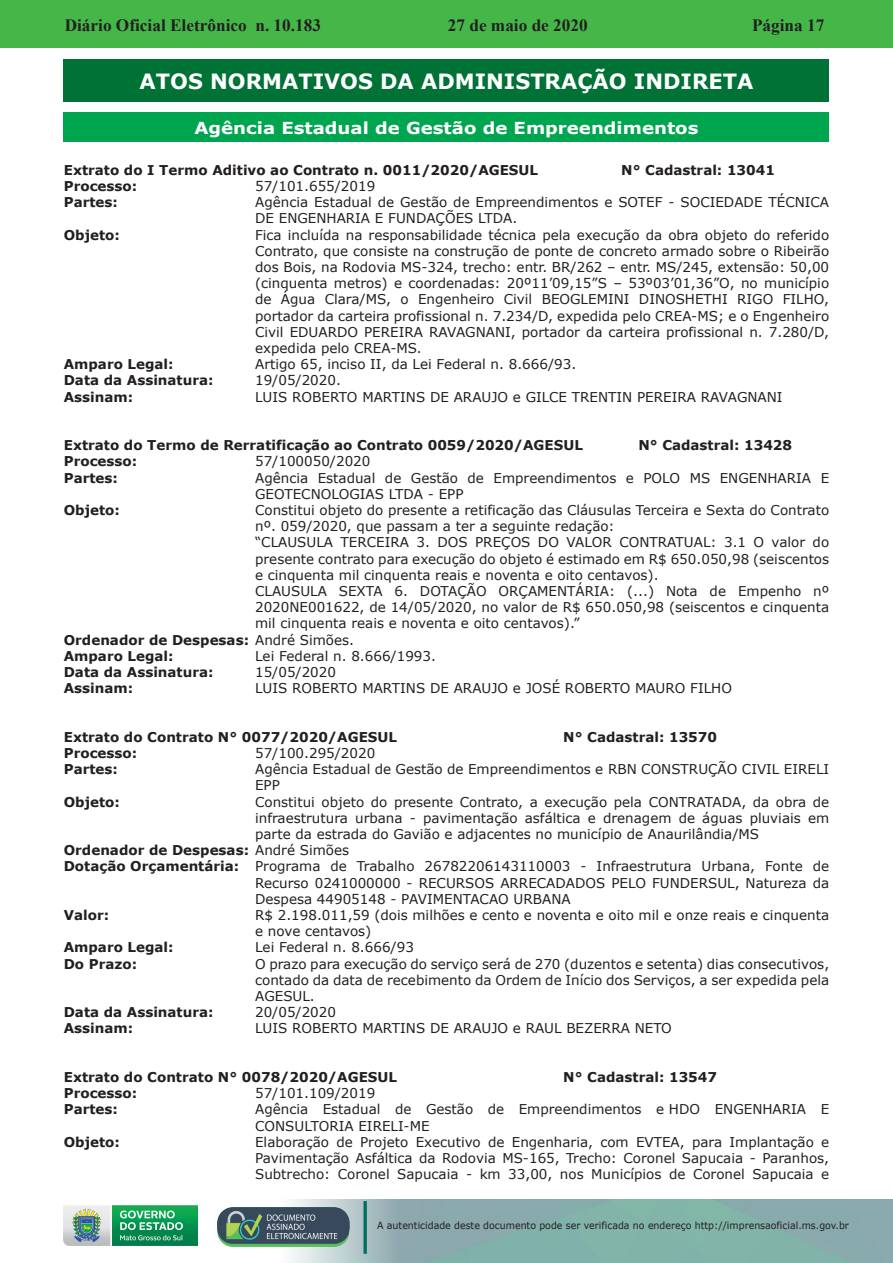
<style>
.page{position:relative;width:893px;height:1263px;background:#fff}
.page>*{position:absolute;margin:0;border:0;box-sizing:border-box;transform-origin:0 0}
.Atos_Normat_Adm_Dire{font:700 21px "Verdana";color:#fff}
.t1{font:700 17.25px "Times New Roman";color:#231f20}
.Atos_Normativos_da_A{font:700 16.5px "Verdana";color:#fff;scale:1.1 1}
.t2{font:13.5px/16.2px "Verdana";color:#231f20;text-align:justify}
.t3{font:700 13.5px "Verdana";color:#231f20}
.t4{font:9.9px "Verdana";color:#231f20;scale:.95 1}
.s1{font-weight:400}
.s2{font-weight:700}
</style>
<div class="page">
<div style="left:0;top:0;width:893px;height:48px;background:#45b749"></div>
<img style="left:63px;top:1199px;width:830px;height:64px">
<img style="left:364px;top:1202px;width:2px;height:51px">
<img style="left:218px;top:1207px;width:132px;height:39px">
<img style="left:64px;top:1205px;width:134px;height:41px">
<div style="left:64px;top:60px;width:765px;height:42px;background:#007236"></div>
<div style="left:64px;top:113px;width:765px;height:29px;background:#00a54f"></div>
<p class="t1" style="left:65px;top:13px;width:258px">Diário Oficial Eletrônico n. 10.183</p>
<p class="t1" style="left:448px;top:13px;width:141px">27 de maio de 2020</p>
<p class="t1" style="left:752px;top:13px;width:74px">Página 17</p>
<p class="Atos_Normat_Adm_Dire" style="left:140px;top:66px;width:615px">ATOS NORMATIVOS DA ADMINISTRAÇÃO INDIRETA</p>
<p class="Atos_Normativos_da_A" style="left:194px;top:116px;width:460px">Agência Estadual de Gestão de Empreendimentos</p>
<p class="t3" style="left:64px;top:160px;width:476px">Extrato do I Termo Aditivo ao Contrato n. 0011/2020/AGESUL</p>
<p class="t3" style="left:621px;top:160px;width:155px">N° Cadastral: 13041</p>
<p class="t3" style="left:64px;top:176px;width:75px">Processo:</p>
<p class="t2" style="left:255px;top:178px;width:122px">57/101.655/2019</p>
<p class="t3" style="left:64px;top:193px;width:56px">Partes:</p>
<p class="t2" style="left:255px;top:194px;width:576px">Agência Estadual de Gestão de Empreendimentos e SOTEF - SOCIEDADE TÉCNICA<br>DE ENGENHARIA E FUNDAÇÕES LTDA.</p>
<p class="t3" style="left:64px;top:225px;width:58px">Objeto:</p>
<p class="t2" style="left:255px;top:226px;width:576px">Fica incluída na responsabilidade técnica pela execução da obra objeto do referido Contrato, que consiste na construção de ponte de concreto armado sobre o Ribeirão dos Bois, na Rodovia MS-324, trecho: entr. BR/262 – entr. MS/245, extensão: 50,00 (cinquenta metros) e coordenadas: 20º11’09,15”S – 53º03’01,36”O, no município de Água Clara/MS, o Engenheiro Civil BEOGLEMINI DINOSHETHI RIGO FILHO, portador da carteira profissional n. 7.234/D, expedida pelo CREA-MS; e o Engenheiro Civil EDUARDO PEREIRA RAVAGNANI, portador da carteira profissional n. 7.280/D, expedida pelo CREA-MS.</p>
<p class="t3" style="left:64px;top:355px;width:111px">Amparo Legal:</p>
<p class="t2" style="left:255px;top:356px;width:323px">Artigo 65, inciso II, da Lei Federal n. 8.666/93.</p>
<p class="t3" style="left:64px;top:371px;width:151px">Data da Assinatura:</p>
<p class="t2" style="left:255px;top:372px;width:87px">19/05/2020.</p>
<p class="t3" style="left:64px;top:387px;width:71px">Assinam:</p>
<p class="t2" style="left:255px;top:388px;width:529px">LUIS ROBERTO MARTINS DE ARAUJO e GILCE TRENTIN PEREIRA RAVAGNANI</p>
<p class="t3" style="left:64px;top:436px;width:521px">Extrato do Termo de Rerratificação ao Contrato 0059/2020/AGESUL</p>
<p class="t3" style="left:638px;top:436px;width:155px">N° Cadastral: 13428</p>
<p class="t3" style="left:64px;top:452px;width:75px">Processo:</p>
<p class="t2" style="left:255px;top:453px;width:117px">57/100050/2020</p>
<p class="t3" style="left:64px;top:468px;width:56px">Partes:</p>
<p class="t2" style="left:255px;top:469px;width:576px">Agência Estadual de Gestão de Empreendimentos e POLO MS ENGENHARIA E<br>GEOTECNOLOGIAS LTDA - EPP</p>
<p class="t3" style="left:64px;top:500px;width:58px">Objeto:</p>
<p class="t2" style="left:255px;top:502px;width:576px">Constitui objeto do presente a retificação das Cláusulas Terceira e Sexta do Contrato nº. 059/2020, que passam a ter a seguinte redação:</p>
<p class="t2" style="left:255px;top:534px;width:576px">“CLAUSULA TERCEIRA 3. DOS PREÇOS DO VALOR CONTRATUAL: 3.1 O valor do presente contrato para execução do objeto é estimado em R$ 650.050,98 (seiscentos e cinquenta mil cinquenta reais e noventa e oito centavos).</p>
<p class="t2" style="left:255px;top:583px;width:576px">CLAUSULA SEXTA 6. DOTAÇÃO ORÇAMENTÁRIA: (...) Nota de Empenho nº 2020NE001622, de 14/05/2020, no valor de R$ 650.050,98 (seiscentos e cinquenta mil cinquenta reais e noventa e oito centavos).”</p>
<p class="t3" style="left:64px;top:630px;width:292px">Ordenador de Despesas: <span class="s1">André Simões.</span></p>
<p class="t3" style="left:64px;top:646px;width:111px">Amparo Legal:</p>
<p class="t2" style="left:255px;top:648px;width:182px">Lei Federal n. 8.666/1993.</p>
<p class="t3" style="left:64px;top:662px;width:151px">Data da Assinatura:</p>
<p class="t2" style="left:255px;top:664px;width:82px">15/05/2020</p>
<p class="t3" style="left:64px;top:679px;width:71px">Assinam:</p>
<p class="t2" style="left:255px;top:680px;width:478px">LUIS ROBERTO MARTINS DE ARAUJO e JOSÉ ROBERTO MAURO FILHO</p>
<p class="t3" style="left:64px;top:727px;width:335px">Extrato do Contrato N° 0077/2020/AGESUL</p>
<p class="t3" style="left:563px;top:727px;width:155px">N° Cadastral: 13570</p>
<p class="t3" style="left:64px;top:743px;width:75px">Processo:</p>
<p class="t2" style="left:255px;top:745px;width:122px">57/100.295/2020</p>
<p class="t3" style="left:64px;top:760px;width:56px">Partes:</p>
<p class="t2" style="left:255px;top:761px;width:576px">Agência Estadual de Gestão de Empreendimentos e RBN CONSTRUÇÃO CIVIL EIRELI<br>EPP</p>
<p class="t3" style="left:64px;top:792px;width:58px">Objeto:</p>
<p class="t2" style="left:255px;top:793px;width:576px">Constitui objeto do presente Contrato, a execução pela CONTRATADA, da obra de infraestrutura urbana - pavimentação asfáltica e drenagem de águas pluviais em parte da estrada do Gavião e adjacentes no município de Anaurilândia/MS</p>
<p class="t3" style="left:64px;top:841px;width:287px">Ordenador de Despesas: <span class="s1">André Simões</span></p>
<p class="t2" style="left:255px;top:858px;width:576px;text-indent:-191px"><span class="s2">Dotação Orçamentária:</span> Programa de Trabalho 26782206143110003 - Infraestrutura Urbana, Fonte de Recurso 0241000000 - RECURSOS ARRECADADOS PELO FUNDERSUL, Natureza da Despesa 44905148 - PAVIMENTACAO URBANA</p>
<p class="t3" style="left:64px;top:905px;width:47px">Valor:</p>
<p class="t2" style="left:255px;top:907px;width:576px">R$ 2.198.011,59 (dois milhões e cento e noventa e oito mil e onze reais e cinquenta e nove centavos)</p>
<p class="t3" style="left:64px;top:938px;width:111px">Amparo Legal:</p>
<p class="t2" style="left:255px;top:939px;width:160px">Lei Federal n. 8.666/93</p>
<p class="t3" style="left:64px;top:954px;width:75px">Do Prazo:</p>
<p class="t2" style="left:255px;top:955px;width:576px">O prazo para execução do serviço será de 270 (duzentos e setenta) dias consecutivos, contado da data de recebimento da Ordem de Início dos Serviços, a ser expedida pela AGESUL.</p>
<p class="t3" style="left:64px;top:1003px;width:151px">Data da Assinatura:</p>
<p class="t2" style="left:255px;top:1004px;width:82px">20/05/2020</p>
<p class="t3" style="left:64px;top:1019px;width:71px">Assinam:</p>
<p class="t2" style="left:255px;top:1020px;width:418px">LUIS ROBERTO MARTINS DE ARAUJO e RAUL BEZERRA NETO</p>
<p class="t3" style="left:64px;top:1067px;width:335px">Extrato do Contrato N° 0078/2020/AGESUL</p>
<p class="t3" style="left:563px;top:1067px;width:155px">N° Cadastral: 13547</p>
<p class="t3" style="left:64px;top:1084px;width:75px">Processo:</p>
<p class="t2" style="left:255px;top:1085px;width:122px">57/101.109/2019</p>
<p class="t3" style="left:64px;top:1100px;width:56px">Partes:</p>
<p class="t2" style="left:255px;top:1101px;width:576px">Agência Estadual de Gestão de Empreendimentos e HDO ENGENHARIA E<br>CONSULTORIA EIRELI-ME</p>
<p class="t3" style="left:64px;top:1132px;width:58px">Objeto:</p>
<p class="t2" style="left:255px;top:1134px;width:576px">Elaboração de Projeto Executivo de Engenharia, com EVTEA, para Implantação e Pavimentação Asfáltica da Rodovia MS-165, Trecho: Coronel Sapucaia - Paranhos, Subtrecho: Coronel Sapucaia - km 33,00, nos Municípios de Coronel Sapucaia e</p>
<p class="t4" style="left:377px;top:1219px;width:498px">A autenticidade deste documento pode ser verificada no endereço http://imprensaoficial.ms.gov.br</p>
</div>
